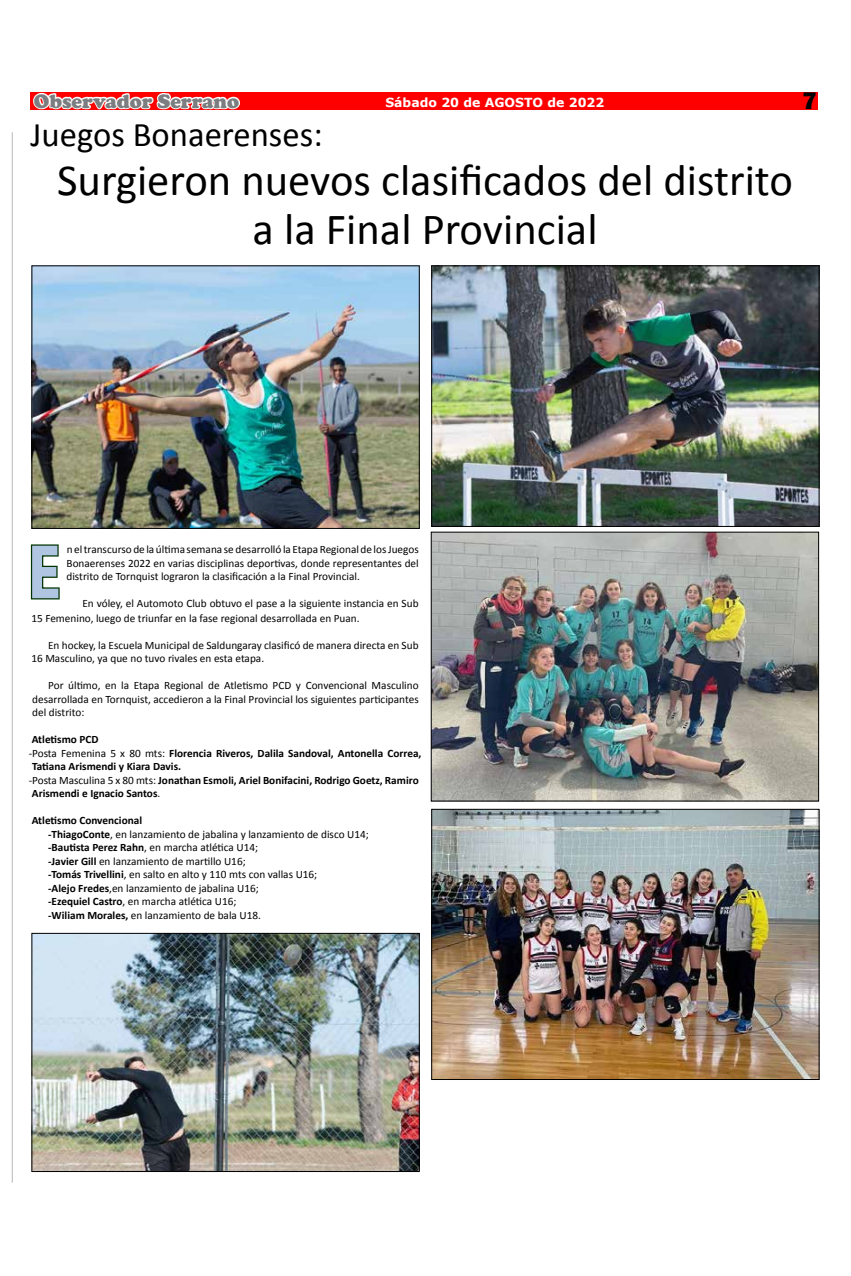
<style>
.page{position:relative;width:851px;height:1276px;background:#fff}
.page>*{position:absolute;margin:0;border:0;box-sizing:border-box;transform-origin:0 0}
.t1{font:700 75px "Ebrima";color:#afc5e1;scale:.83 1}
.t2{font:44.62px/48.8px "Calibri";color:#000;text-align:center}
.t3{font:34.62px "Calibri";color:#000}
.t4{font:800 24.62px "Franklin Gothic";color:#000}
.t5{font:900 20px "Cooper";color:#7c7d80}
.t6{font:700 12.5px "Verdana";color:#fff}
.t7{font:11.25px/13.5px "Calibri";color:#000;text-align:justify}
.t8{font:700 11.25px "Calibri";color:#000}
.s1{font-weight:400}
.s2{font-weight:700}
</style>
<div class="page">
<div style="left:31px;top:92px;width:786px;height:18px;background:#f00"></div>
<svg style="left:33px;top:92px;width:207px;height:18px"></svg>
<svg style="left:30px;top:544px;width:30px;height:56px"></svg>
<hr style="left:12px;top:132px;width:1px;height:1050px;background:#b6b7ba">
<img style="left:433px;top:267px;width:384px;height:258px">
<div style="left:431px;top:265px;width:388px;height:262px;border:1px solid #000"></div>
<img style="left:33px;top:267px;width:384px;height:260px">
<div style="left:31px;top:265px;width:388px;height:264px;border:1px solid #000"></div>
<img style="left:432px;top:533px;width:385px;height:266px">
<div style="left:430px;top:531px;width:389px;height:270px;border:1px solid #000"></div>
<img style="left:433px;top:811px;width:384px;height:267px">
<div style="left:431px;top:809px;width:388px;height:271px;border:1px solid #000"></div>
<img style="left:33px;top:935px;width:384px;height:235px">
<div style="left:31px;top:933px;width:388px;height:239px;border:1px solid #000"></div>
<h3 class="t5" style="left:34px;top:89px;width:207px">Observador Serrano</h3>
<p class="t6" style="left:385px;top:93px;width:220px">Sábado 20 de AGOSTO de 2022</p>
<h3 class="t4" style="left:802px;top:85px;width:16px">7</h3>
<h3 class="t3" style="left:31px;top:113px;width:293px">Juegos Bonaerenses:</h3>
<h2 class="t2" style="left:57px;top:156px;width:737px">Surgieron nuevos clasificados del distrito a la Final Provincial</h2>
<h1 class="t1" style="left:27px;top:516px;width:42px">E</h1>
<p class="t7" style="left:66px;top:542px;width:354px">n el transcurso de la última semana se desarrolló la Etapa Regional de los Juegos Bonaerenses 2022 en varias disciplinas deportivas, donde representantes del distrito de Tornquist lograron la clasificación a la Final Provincial.</p>
<p class="t7" style="left:82px;top:596px;width:337px">En vóley, el Automoto Club obtuvo el pase a la siguiente instancia en Sub</p>
<p class="t7" style="left:31px;top:611px;width:330px">15 Femenino, luego de triunfar en la fase regional desarrollada en Puan.</p>
<p class="t7" style="left:31px;top:638px;width:388px;text-indent:17px">En hockey, la Escuela Municipal de Saldungaray clasificó de manera directa en Sub<br>16 Masculino, ya que no tuvo rivales en esta etapa.</p>
<p class="t7" style="left:32px;top:678px;width:388px;text-indent:16px">Por último, en la Etapa Regional de Atletismo PCD y Convencional Masculino desarrollada en Tornquist, accedieron a la Final Provincial los siguientes participantes del distrito:</p>
<p class="t8" style="left:32px;top:732px;width:68px">Atletismo PCD</p>
<p class="t8" style="left:29px;top:746px;width:394px"><span class="s1">-Posta Femenina 5 x 80 mts:</span> Florencia Riveros, Dalila Sandoval, Antonella Correa,</p>
<p class="t8" style="left:32px;top:759px;width:150px">Tatiana Arismendi y Kiara Davis.</p>
<p class="t8" style="left:29px;top:773px;width:391px"><span class="s1">-Posta Masculina 5 x 80 mts:</span> Jonathan Esmoli, Ariel Bonifacini, Rodrigo Goetz, Ramiro</p>
<p class="t8" style="left:32px;top:786px;width:130px">Arismendi e Ignacio Santos<span class="s1">.</span></p>
<p class="t7" style="left:48px;top:813px;width:322px;text-align:left;text-indent:-16px"><span class="s2">Atletismo Convencional<br>-ThiagoConte</span>, en lanzamiento de jabalina y lanzamiento de disco U14; <span class="s2">-Bautista Perez Rahn</span>, en marcha atlética U14;<br><span class="s2">-Javier Gill</span> en lanzamiento de martillo U16;<br><span class="s2">-Tomás Trivellini</span>, en salto en alto y 110 mts con vallas U16;<br><span class="s2">-Alejo Fredes</span>,en lanzamiento de jabalina U16;<br><span class="s2">-Ezequiel Castro</span>, en marcha atlética U16;<br><span class="s2">-Wiliam Morales,</span> en lanzamiento de bala U18.</p>
</div>
